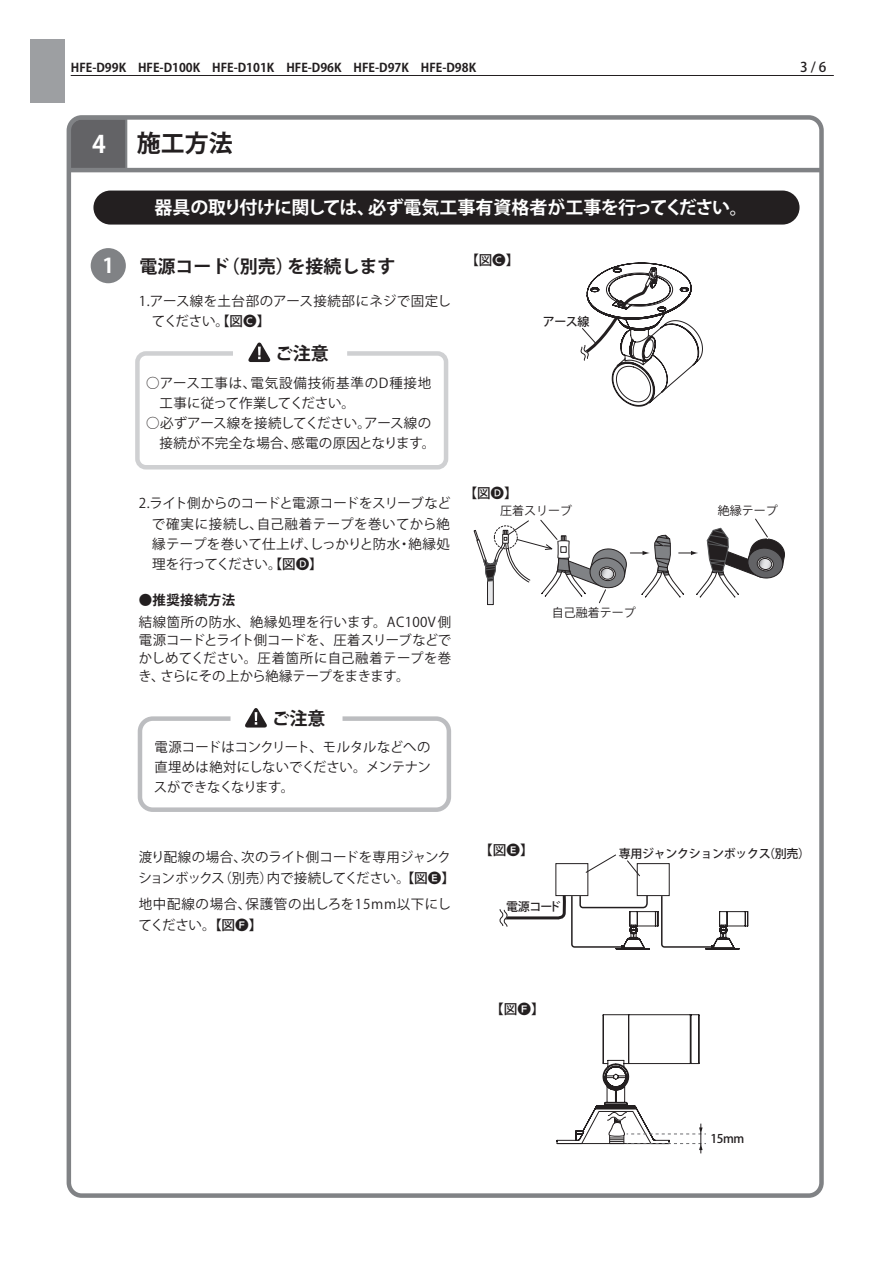
<style>
.page{position:relative;width:893px;height:1263px;background:#fff}
.page>*{position:absolute;margin:0;border:0;box-sizing:border-box;transform-origin:0 0}
.t1{font:700 24px "Koz Go Pro";color:#231f20}
.t2{font:700 24px "Koz Go Pro";color:#fff}
.t3{font:700 20.25px "Koz Go Pro";color:#fff}
.t4{font:700 18px "Koz Go Pro";letter-spacing:-.02em;color:#fff}
.t5{font:700 18px "Koz Go Pro";color:#231f20}
.t6{font:13.5px/20.2px "Koz Go Pro";letter-spacing:.005em;color:#231f20;text-align:justify}
.t7{font:13.5px/21px "Koz Go Pro";letter-spacing:-.025em;color:#231f20}
.t8{font:13.5px/20.2px "Koz Go Pro";letter-spacing:.03em;color:#231f20}
.t9{font:13.5px/20.2px "Koz Go Pro";letter-spacing:.025em;color:#231f20}
.t10{font:13.5px/21px "Koz Go Pro";letter-spacing:.05em;color:#231f20}
.t11{font:500 13.5px "Koz Go Pr 6 N";color:#231f20}
.t12{font:500 13.5px "Koz Go Pro";color:#231f20}
.t13{font:700 13.5px "Koz Go Pro";letter-spacing:.025em;color:#231f20}
.t14{font:700 12px "Koz Go Pro";color:#231f20}
.t15{font:500 12px "Koz Go Pro";letter-spacing:-.03em;color:#231f20}
.t16{font:12px "Koz Go Pro";color:#231f20}
.s1{font-family:"Koz Go Pr 6 N";font-weight:400}
.s2{font-weight:500}
.s3{font-family:"Koz Go Pr 6 N"}
</style>
<div class="page">
<div style="left:30px;top:39px;width:34px;height:64px;background:#9d9fa2"></div>
<hr style="left:71px;top:75px;width:763px;height:1px;background:#231f20">
<div style="left:72px;top:120px;width:56px;height:48px;background:#636366"></div>
<div style="left:67px;top:115px;width:757px;height:1083px;border:4px solid #808285;border-radius:13px"></div>
<hr style="left:69px;top:168px;width:752px;height:4px;background:#808285">
<div style="left:91px;top:248px;width:35px;height:35px;background:#808285;border-radius:50%"></div>
<svg style="left:245px;top:708px;width:22px;height:19px"></svg>
<div style="left:138px;top:716px;width:313px;height:96px;border:4px solid #bcbdc0;border-radius:13px"></div>
<div style="left:93px;top:191px;width:706px;height:34px;background:#231f20;border-radius:17px"></div>
<svg style="left:248px;top:342px;width:23px;height:20px"></svg>
<div style="left:135px;top:351px;width:313px;height:118px;border:4px solid #cfd0d2;border-radius:9px"></div>
<div style="left:487px;top:571px;width:6px;height:34px;border:1px solid #231f20"></div>
<svg style="left:474px;top:519px;width:311px;height:84px"></svg>
<svg style="left:580px;top:263px;width:123px;height:144px"></svg>
<svg style="left:627px;top:860px;width:13px;height:16px"></svg>
<svg style="left:585px;top:854px;width:31px;height:19px"></svg>
<div style="left:556px;top:863px;width:32px;height:33px;border:1px solid #231f20"></div>
<div style="left:637px;top:863px;width:32px;height:33px;border:1px solid #231f20"></div>
<svg style="left:499px;top:892px;width:249px;height:57px"></svg>
<svg style="left:557px;top:1014px;width:149px;height:139px"></svg>
<p class="t14" style="left:71px;top:60px;width:407px">HFE-D99K　HFE-D100K　HFE-D101K　HFE-D96K　HFE-D97K　HFE-D98K</p>
<p class="t12" style="left:800px;top:59px;width:28px">3 / 6</p>
<h1 class="t2" style="left:92px;top:129px;width:15px">4</h1>
<h1 class="t1" style="left:137px;top:128px;width:98px">施工方法</h1>
<h2 class="t3" style="left:102px;top:253px;width:13px">1</h2>
<h3 class="t4" style="left:155px;top:196px;width:595px">器具の取り付けに関しては、必ず電気工事有資格者が工事を行ってください。</h3>
<p class="t12" style="left:465px;top:252px;width:55px">【図<span class="s1">C</span>】</p>
<h3 class="t5" style="left:139px;top:255px;width:257px">電源コード（別売）を接続します</h3>
<p class="t9" style="left:152px;top:291px;width:301px;text-indent:-13px">1.アース線を土台部のアース接続部にネジで固定してください。<span class="s2">【図</span><span class="s3">C</span><span class="s2">】</span></p>
<p class="t15" style="left:543px;top:313px;width:48px">アース線</p>
<h3 class="t5" style="left:275px;top:342px;width:55px">ご注意</h3>
<p class="t8" style="left:160px;top:373px;width:273px;text-indent:-14px">○アース工事は、電気設備技術基準のD種接地工事に従って作業してください。</p>
<p class="t6" style="left:146px;top:413px;width:291px;text-align:right">○必ずアース線を接続してください。アース線の接続が不完全な場合、感電の原因となります。</p>
<p class="t6" style="left:152px;top:494px;width:300px;text-indent:-13px">2.ライト側からのコードと電源コードをスリーブなどで確実に接続し、自己融着テープを巻いてから絶縁テープを巻いて仕上げ、しっかりと防水・絶縁処理を行ってください。<span class="s2">【図</span><span class="s3">D</span><span class="s2">】</span></p>
<p class="t13" style="left:139px;top:591px;width:98px">●推奨接続方法</p>
<p class="t6" style="left:139px;top:613px;width:314px;line-height:18px">結線箇所の防水、絶縁処理を行います。AC100V側電源コードとライト側コードを、圧着スリーブなどでかしめてください。圧着箇所に自己融着テープを巻き、さらにその上から絶縁テープをまきます。</p>
<h3 class="t5" style="left:272px;top:707px;width:55px">ご注意</h3>
<p class="t6" style="left:154px;top:737px;width:279px">電源コードはコンクリート、モルタルなどへの直埋めは絶対にしないでください。メンテナンスができなくなります。</p>
<p class="t7" style="left:138px;top:847px;width:314px">渡り配線の場合、次のライト側コードを専用ジャンクションボックス（別売）内で接続してください。</p>
<p class="t10" style="left:138px;top:894px;width:314px">地中配線の場合、保護管の出しろを15mm以下にしてください。</p>
<p class="t11" style="left:401px;top:871px;width:56px">【図E】</p>
<p class="t11" style="left:208px;top:918px;width:56px">【図F】</p>
<p class="t12" style="left:464px;top:484px;width:55px">【図<span class="s1">D</span>】</p>
<p class="t16" style="left:500px;top:503px;width:73px">圧着スリーブ</p>
<p class="t16" style="left:552px;top:604px;width:85px">自己融着テープ</p>
<p class="t16" style="left:718px;top:503px;width:61px">絶縁テープ</p>
<p class="t11" style="left:479px;top:842px;width:56px">【図E】</p>
<p class="t15" style="left:506px;top:899px;width:56px">電源コード</p>
<p class="t15" style="left:619px;top:846px;width:193px">専用ジャンクションボックス（別売）</p>
<p class="t11" style="left:490px;top:1002px;width:56px">【図F】</p>
<p class="t15" style="left:710px;top:1131px;width:36px">15mm</p>
</div>
